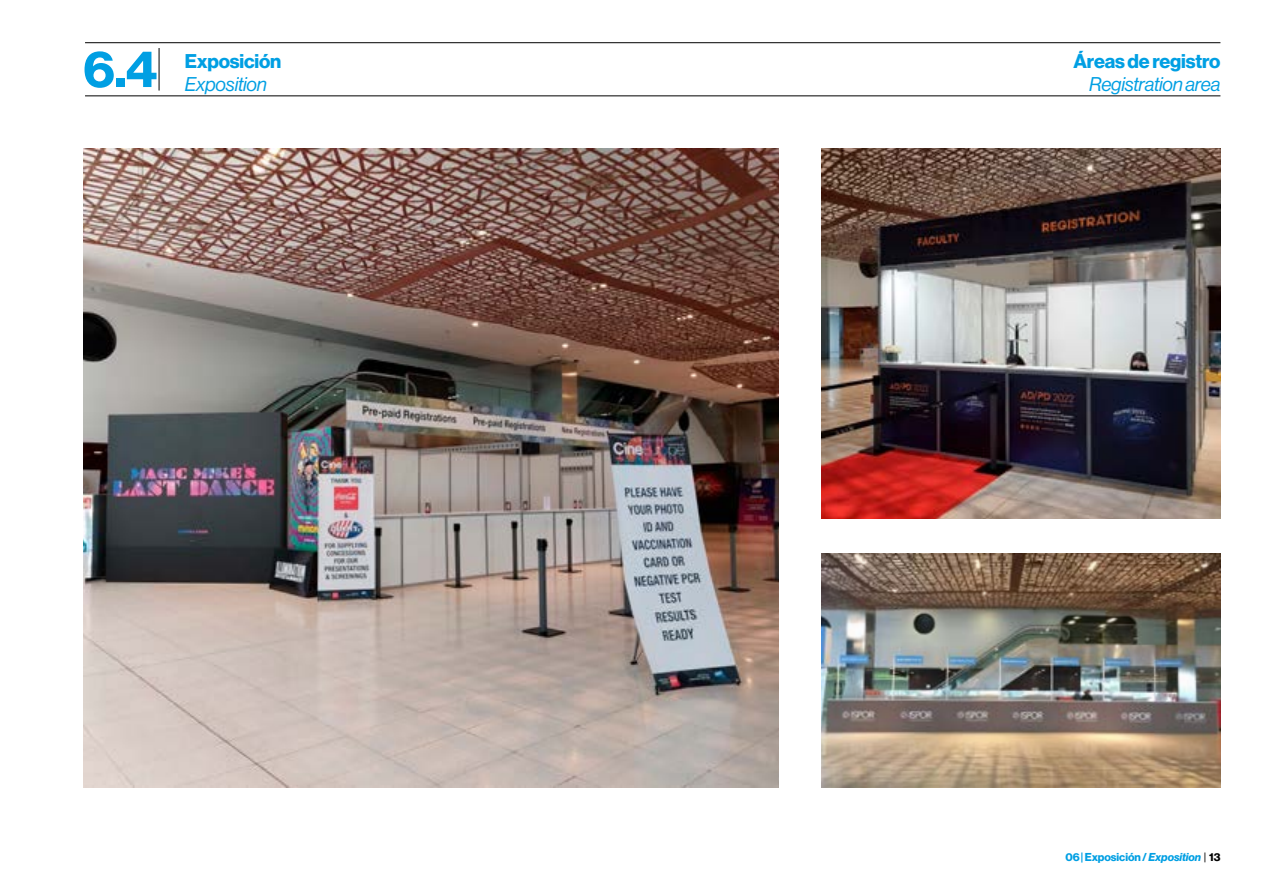
<style>
.page{position:relative;width:1263px;height:893px;background:#fff}
.page>*{position:absolute;margin:0;border:0;box-sizing:border-box;transform-origin:0 0}
.t1{font:700 51px "Neue Haas Grotesk Display";color:#009fe3}
.t2{font:italic 19.5px "Neue Haas Grotesk Display";letter-spacing:-.015em;color:#009fe3}
.t3{font:700 19.5px "Neue Haas Grotesk Display";letter-spacing:-.01em;color:#009fe3}
.t4{font:700 11.25px "Neue Haas Grotesk Display";letter-spacing:-.005em;color:#009fe3}
.s1{font-family:"N Haas Grotesk DS Pro 76 Bd It";font-weight:400}
.s2{font-weight:400;color:#000}
.s3{color:#000}
</style>
<div class="page">
<hr style="left:85px;top:96px;width:1135px;height:1px;background:#000">
<hr style="left:159px;top:48px;width:1px;height:43px;background:#000">
<hr style="left:85px;top:42px;width:1135px;height:1px;background:#000">
<img style="left:84px;top:149px;width:695px;height:639px">
<img style="left:821px;top:149px;width:399px;height:370px">
<img style="left:821px;top:554px;width:399px;height:234px">
<h1 class="t1" style="left:83px;top:39px;width:76px">6.4</h1>
<h2 class="t3" style="left:185px;top:50px;width:98px">Exposición</h2>
<h2 class="t2" style="left:185px;top:73px;width:84px">Exposition</h2>
<h2 class="t3" style="left:1073px;top:50px;width:148px">Áreas de registro</h2>
<h2 class="t2" style="left:1089px;top:73px;width:133px">Registration area</h2>
<p class="t4" style="left:1065px;top:850px;width:157px">06 | Exposición / <span class="s1">Exposition</span> <span class="s2">|</span> <span class="s3">13</span></p>
</div>
